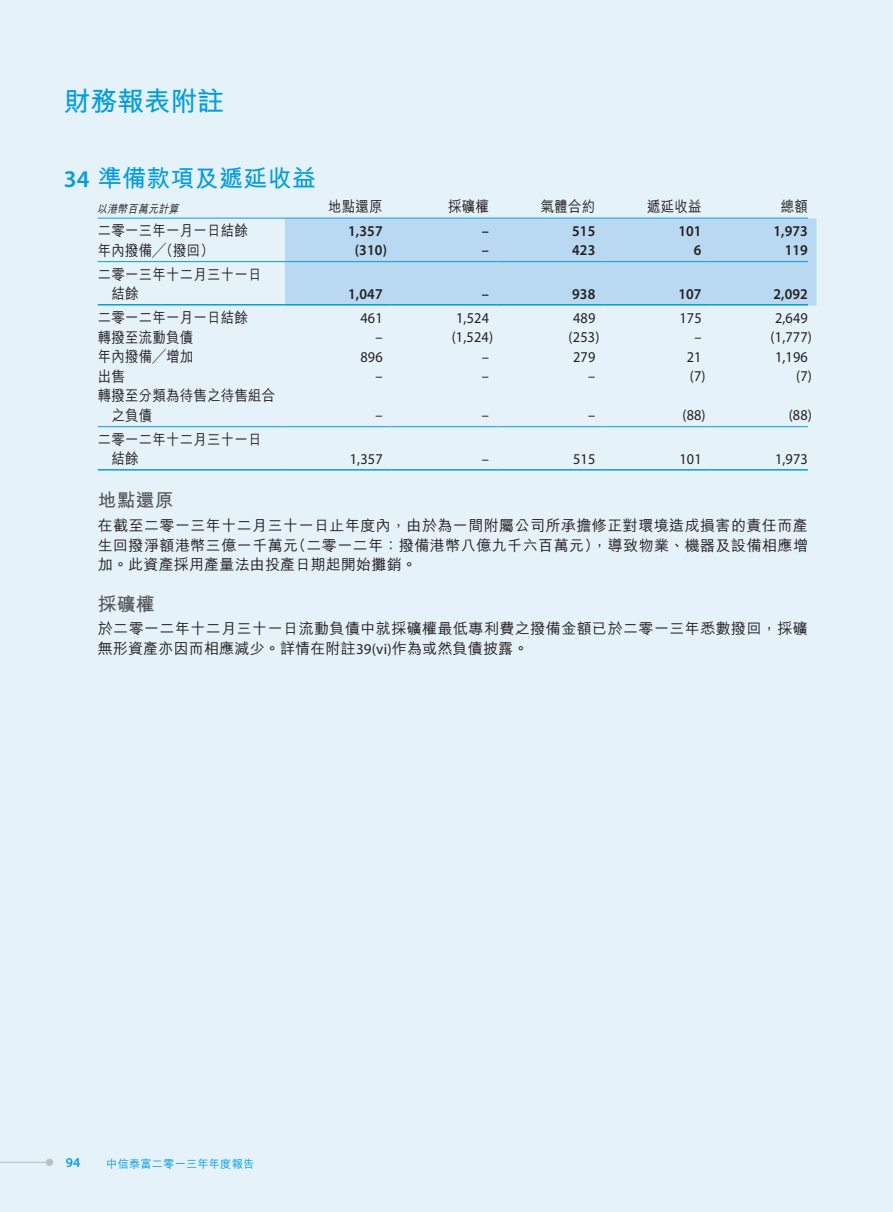
<style>
.page{position:relative;width:893px;height:1212px;background:#e6f2fa}
.page>*{position:absolute;margin:0;border:0;box-sizing:border-box;transform-origin:0 0}
.t1{font:700 27px "M Hei HK";letter-spacing:-.015em;color:#069ddc}
.t2{font:700 24px "M Hei HK";letter-spacing:.01em;color:#069ddc}
.t3{font:700 18.75px "M Hei HK";letter-spacing:.01em;color:#57585a}
.t4{font:500 15px/19.5px "M Hei HK";letter-spacing:.015em;color:#231f20;text-align:justify}
.t5{font:500 15px/19.5px "M Hei HK";letter-spacing:.015em;color:#231f20;scale:.9 1}
.t6{font:15px "Myriad Pro";letter-spacing:.015em;color:#231f20;scale:.95 1}
.t7{font:600 15px "Myriad Pro";letter-spacing:.01em;color:#231f20;scale:.95 1}
.t8{font:600 13.5px "Myriad Pro";color:#069ddc}
.t9{font:500 11.25px "M Hei HK";letter-spacing:.015em;color:#069ddc}
.t10{font:italic 500 11.25px "M Hei HK";color:#231f20;scale:.9 1}
.s1{font-family:"Myriad Pro";font-weight:600}
.s2{font-family:"Myriad Pro";font-weight:400}
</style>
<div class="page">
<hr style="left:0;top:1162px;width:51px;height:1px;background:#bcbdc0">
<div style="left:46px;top:1158px;width:7px;height:8px;background:#bcbdc0;border-radius:50%"></div>
<div style="left:285px;top:218px;width:531px;height:87px;background:#b8d9f1"></div>
<hr style="left:98px;top:218px;width:187px;height:1px;background:#069ddc">
<hr style="left:285px;top:218px;width:106px;height:1px;background:#069ddc">
<hr style="left:391px;top:218px;width:106px;height:1px;background:#069ddc">
<hr style="left:497px;top:218px;width:107px;height:1px;background:#069ddc">
<hr style="left:604px;top:218px;width:106px;height:1px;background:#069ddc">
<hr style="left:710px;top:218px;width:98px;height:1px;background:#069ddc">
<hr style="left:98px;top:261px;width:187px;height:1px;background:#069ddc">
<hr style="left:285px;top:261px;width:106px;height:1px;background:#069ddc">
<hr style="left:391px;top:261px;width:106px;height:1px;background:#069ddc">
<hr style="left:497px;top:261px;width:107px;height:1px;background:#069ddc">
<hr style="left:604px;top:261px;width:106px;height:1px;background:#069ddc">
<hr style="left:710px;top:261px;width:98px;height:1px;background:#069ddc">
<hr style="left:98px;top:304px;width:187px;height:1px;background:#069ddc">
<hr style="left:285px;top:304px;width:106px;height:1px;background:#069ddc">
<hr style="left:391px;top:304px;width:106px;height:1px;background:#069ddc">
<hr style="left:497px;top:304px;width:107px;height:1px;background:#069ddc">
<hr style="left:604px;top:304px;width:106px;height:1px;background:#069ddc">
<hr style="left:710px;top:304px;width:98px;height:1px;background:#069ddc">
<hr style="left:98px;top:426px;width:187px;height:1px;background:#069ddc">
<hr style="left:285px;top:426px;width:106px;height:1px;background:#069ddc">
<hr style="left:391px;top:426px;width:106px;height:1px;background:#069ddc">
<hr style="left:497px;top:426px;width:107px;height:1px;background:#069ddc">
<hr style="left:604px;top:426px;width:106px;height:1px;background:#069ddc">
<hr style="left:710px;top:426px;width:98px;height:1px;background:#069ddc">
<hr style="left:98px;top:469px;width:187px;height:2px;background:#069ddc">
<hr style="left:285px;top:469px;width:106px;height:2px;background:#069ddc">
<hr style="left:391px;top:469px;width:106px;height:2px;background:#069ddc">
<hr style="left:497px;top:469px;width:107px;height:2px;background:#069ddc">
<hr style="left:604px;top:469px;width:106px;height:2px;background:#069ddc">
<hr style="left:710px;top:469px;width:98px;height:2px;background:#069ddc">
<h1 class="t1" style="left:64px;top:82px;width:162px">財務報表附註</h1>
<p class="t2" style="left:64px;top:161px;width:254px"><span class="s1">34</span> 準備款項及遞延收益</p>
<p class="t10" style="left:97px;top:200px;width:96px">以港幣百萬元計算</p>
<p class="t5" style="left:328px;top:196px;width:62px">地點還原</p>
<p class="t5" style="left:448px;top:196px;width:47px">採礦權</p>
<p class="t5" style="left:541px;top:196px;width:62px">氣體合約</p>
<p class="t5" style="left:647px;top:196px;width:62px">遞延收益</p>
<p class="t5" style="left:781px;top:196px;width:32px">總額</p>
<p class="t5" style="left:98px;top:220px;width:168px">二零一三年一月一日結餘</p>
<p class="t7" style="left:348px;top:222px;width:38px">1,357</p>
<p class="t7" style="left:482px;top:222px;width:9px">–</p>
<p class="t7" style="left:572px;top:222px;width:26px">515</p>
<p class="t7" style="left:678px;top:222px;width:26px">101</p>
<p class="t7" style="left:773px;top:222px;width:38px">1,973</p>
<p class="t5" style="left:98px;top:239px;width:131px">年內撥備╱（撥回）</p>
<p class="t7" style="left:355px;top:242px;width:35px">(310)</p>
<p class="t7" style="left:482px;top:242px;width:9px">–</p>
<p class="t7" style="left:572px;top:242px;width:26px">423</p>
<p class="t7" style="left:694px;top:242px;width:10px">6</p>
<p class="t7" style="left:785px;top:242px;width:26px">119</p>
<p class="t5" style="left:112px;top:263px;width:168px;text-indent:-14px">二零一三年十二月三十一日結餘</p>
<p class="t7" style="left:348px;top:285px;width:38px">1,047</p>
<p class="t7" style="left:482px;top:285px;width:9px">–</p>
<p class="t7" style="left:572px;top:285px;width:26px">938</p>
<p class="t7" style="left:678px;top:285px;width:26px">107</p>
<p class="t7" style="left:773px;top:285px;width:38px">2,092</p>
<p class="t5" style="left:98px;top:307px;width:168px">二零一二年一月一日結餘</p>
<p class="t6" style="left:360px;top:308px;width:25px">461</p>
<p class="t6" style="left:456px;top:308px;width:36px">1,524</p>
<p class="t6" style="left:573px;top:308px;width:25px">489</p>
<p class="t6" style="left:679px;top:308px;width:25px">175</p>
<p class="t6" style="left:775px;top:308px;width:36px">2,649</p>
<p class="t5" style="left:98px;top:326px;width:108px">轉撥至流動負債</p>
<p class="t6" style="left:376px;top:328px;width:9px">–</p>
<p class="t6" style="left:452px;top:328px;width:45px">(1,524)</p>
<p class="t6" style="left:569px;top:328px;width:34px">(253)</p>
<p class="t6" style="left:694px;top:328px;width:9px">–</p>
<p class="t6" style="left:771px;top:328px;width:45px">(1,777)</p>
<p class="t5" style="left:98px;top:346px;width:108px">年內撥備╱增加</p>
<p class="t6" style="left:360px;top:347px;width:25px">896</p>
<p class="t6" style="left:482px;top:347px;width:9px">–</p>
<p class="t6" style="left:573px;top:347px;width:25px">279</p>
<p class="t6" style="left:687px;top:347px;width:17px">21</p>
<p class="t6" style="left:775px;top:347px;width:36px">1,196</p>
<p class="t5" style="left:98px;top:365px;width:32px">出售</p>
<p class="t6" style="left:376px;top:367px;width:9px">–</p>
<p class="t6" style="left:482px;top:367px;width:9px">–</p>
<p class="t6" style="left:588px;top:367px;width:9px">–</p>
<p class="t6" style="left:690px;top:367px;width:18px">(7)</p>
<p class="t6" style="left:796px;top:367px;width:18px">(7)</p>
<p class="t5" style="left:112px;top:385px;width:184px;text-indent:-14px">轉撥至分類為待售之待售組合之負債</p>
<p class="t6" style="left:376px;top:406px;width:9px">–</p>
<p class="t6" style="left:482px;top:406px;width:9px">–</p>
<p class="t6" style="left:588px;top:406px;width:9px">–</p>
<p class="t6" style="left:682px;top:406px;width:26px">(88)</p>
<p class="t6" style="left:789px;top:406px;width:26px">(88)</p>
<p class="t5" style="left:112px;top:428px;width:168px;text-indent:-14px">二零一二年十二月三十一日結餘</p>
<p class="t6" style="left:350px;top:449px;width:36px">1,357</p>
<p class="t6" style="left:482px;top:449px;width:9px">–</p>
<p class="t6" style="left:573px;top:449px;width:25px">515</p>
<p class="t6" style="left:679px;top:449px;width:25px">101</p>
<p class="t6" style="left:775px;top:449px;width:36px">1,973</p>
<p class="t3" style="left:98px;top:487px;width:77px">地點還原</p>
<p class="t4" style="left:98px;top:515px;width:712px">在截至二零一三年十二月三十一日止年度內，由於為一間附屬公司所承擔修正對環境造成損害的責任而產生回撥淨額港幣三億一千萬元（二零一二年：撥備港幣八億九千六百萬元），導致物業、機器及設備相應增加。此資產採用產量法由投產日期起開始攤銷。</p>
<p class="t3" style="left:98px;top:590px;width:58px">採礦權</p>
<p class="t4" style="left:98px;top:618px;width:712px">於二零一二年十二月三十一日流動負債中就採礦權最低專利費之撥備金額已於二零一三年悉數撥回，採礦無形資產亦因而相應減少。詳情在附註<span class="s2">39(vi)</span>作為或然負債披露。</p>
<p class="t8" style="left:66px;top:1155px;width:16px">94</p>
<p class="t9" style="left:106px;top:1155px;width:150px">中信泰富二零一三年年度報告</p>
</div>
